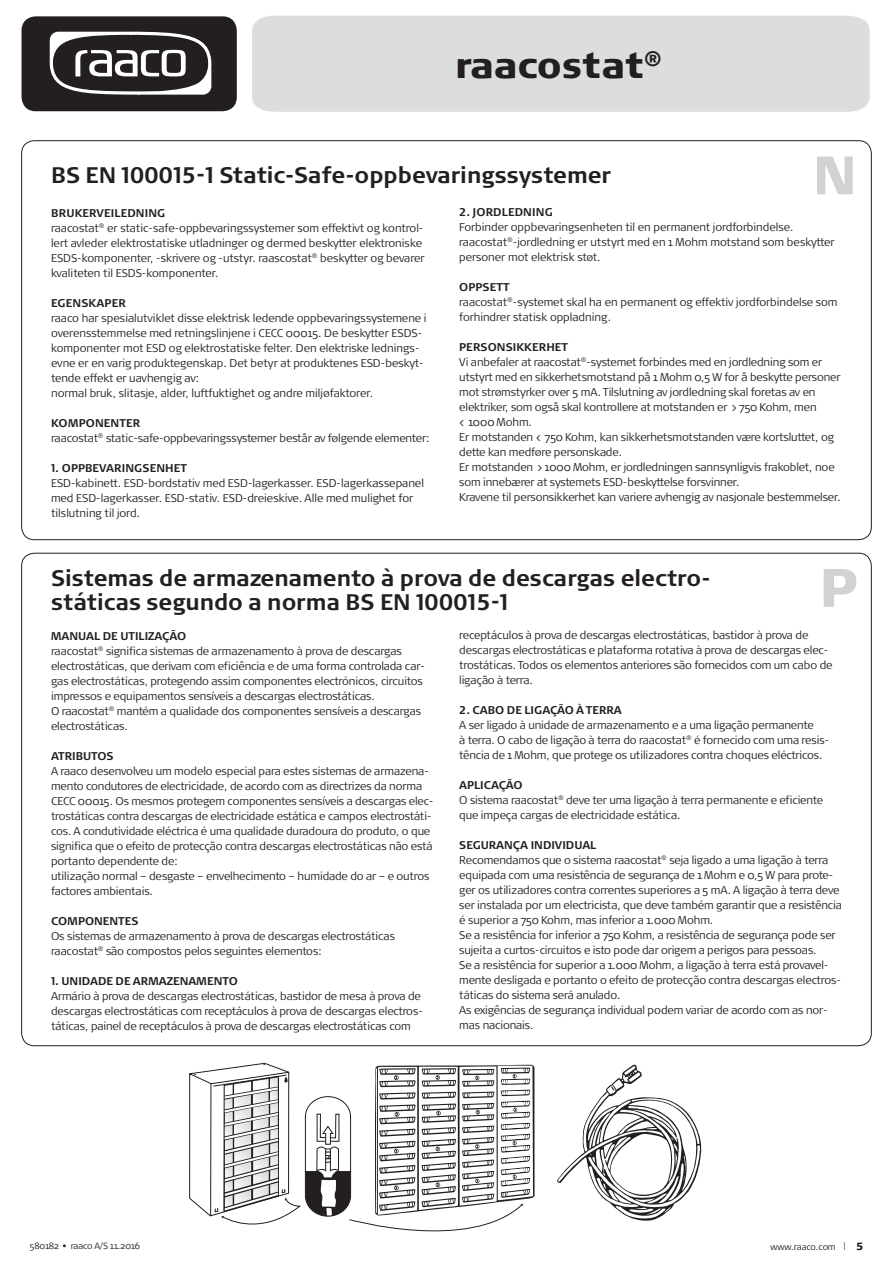
<style>
.page{position:relative;width:893px;height:1263px;background:#fff}
.page>*{position:absolute;margin:0;border:0;box-sizing:border-box;transform-origin:0 0}
.t1{font:900 54px "Signa OT";color:#d1d2d4}
.t2{font:900 36px "Signa OT";letter-spacing:-.01em;color:#231f20}
.t3{font:700 22.5px/24px "Signa OT";color:#231f20}
.t4{font:300 11.25px/15px "Signa OT";letter-spacing:-.01em;color:#231f20}
.t5{font:700 11.25px "Signa OT";letter-spacing:.005em;color:#231f20}
.t6{font:300 9px "Signa OT";letter-spacing:-.02em;color:#231f20}
.s1{font-weight:700}
.s2{font-weight:900;font-size:10.5px}
</style>
<div class="page">
<svg style="left:189px;top:1063px;width:345px;height:168px"></svg>
<svg style="left:557px;top:1064px;width:144px;height:157px"></svg>
<div style="left:22px;top:16px;width:215px;height:95px;background:#231f20;border-radius:14px"></div>
<div style="left:252px;top:16px;width:618px;height:96px;background:#dcdddf"></div>
<svg style="left:50px;top:32px;width:161px;height:63px"></svg>
<h2 class="t2" style="left:455px;top:42px;width:208px">raacostat<sup>®</sup></h2>
<h3 class="t3" style="left:51px;top:163px;width:562px">BS EN 100015-1 STATIC-SAFE-OPPBEVARINGSSYSTEMER</h3>
<h1 class="t1" style="left:812px;top:141px;width:46px">n</h1>
<p class="t4" style="left:51px;top:205px;width:375px"><span class="s1">BRUKERVEILEDNING<br></span>raacostat<sup>®</sup> er static-safe-oppbevaringssystemer som effektivt og kontrol&shy;lert avleder elektrostatiske utladninger og dermed beskytter elektroniske ESDS-komponenter, -skrivere og -utstyr. raascostat<sup>®</sup> beskytter og bevarer kvaliteten til ESDS-komponenter.</p>
<p class="t5" style="left:51px;top:296px;width:69px">EGENSKAPER</p>
<p class="t4" style="left:51px;top:310px;width:377px">raaco har spesialutviklet disse elektrisk ledende oppbevaringssystemene i overensstemmelse med retningslinjene i CECC 00015. De beskytter ESDS&shy;komponenter mot ESD og elektrostatiske felter. Den elektriske lednings&shy;evne er en varig produktegenskap. Det betyr at produktenes ESD-beskyt&shy;tende effekt er uavhengig av:<br>normal bruk, slitasje, alder, luftfuktighet og andre miljøfaktorer.</p>
<p class="t4" style="left:51px;top:415px;width:380px"><span class="s1">KOMPONENTER<br></span>raacostat<sup>®</sup> static-safe-oppbevaringssystemer består av følgende elementer:</p>
<p class="t5" style="left:51px;top:461px;width:92px">1. OPPBEVARI NGSE</p>
<p class="t5" style="left:156px;top:461px;width:32px">NHET</p>
<p class="t4" style="left:51px;top:475px;width:374px">ESD-kabinett. ESD-bordstativ med ESD-lagerkasser. ESD-lagerkassepanel med ESD-lagerkasser. ESD-stativ. ESD-dreieskive. Alle med mulighet for tilslutning til jord.</p>
<p class="t5" style="left:459px;top:205px;width:93px">2. JORDLEDNING</p>
<p class="t4" style="left:459px;top:219px;width:377px">Forbinder oppbevaringsenheten til en permanent jordforbindelse. raacostat<sup>®</sup>-jordledning er utstyrt med en 1 Mohm motstand som beskytter personer mot elektrisk støt.</p>
<p class="t4" style="left:459px;top:280px;width:380px"><span class="s1">OPPSETT<br></span>raacostat<sup>®</sup>-systemet skal ha en permanent og effektiv jordforbindelse som forhindrer statisk oppladning.</p>
<p class="t5" style="left:459px;top:340px;width:8px">PERS</p>
<p class="t4" style="left:459px;top:340px;width:383px;text-indent:28px"><span class="s1">ONSI KKERHET<br></span>Vi anbefaler at raacostat<sup>®</sup>-systemet forbindes med en jordledning som er utstyrt med en sikkerhetsmotstand på 1 Mohm 0,5 W for å beskytte personer mot strømstyrker over 5 mA. Tilslutning av jordledning skal foretas av en elektriker, som også skal kontrollere at motstanden er &gt; 750 Kohm, men<br>&lt; 1000 Mohm.<br>Er motstanden &lt; 750 Kohm, kan sikkerhetsmotstanden være kortsluttet, og dette kan medføre personskade.<br>Er motstanden &gt; 1000 Mohm, er jordledningen sannsynligvis frakoblet, noe som innebærer at systemets ESD-beskyttelse forsvinner.<br>Kravene til personsikkerhet kan variere avhengig av nasjonale bestemmelser.</p>
<h3 class="t3" style="left:51px;top:566px;width:661px">SISTEMAS DE ARMAZENAMENTO À PROVA DE DESCARGAS ELECTRO-<br>STÁTICAS SEGUNDO A NORMA BS EN 100015-1</h3>
<h1 class="t1" style="left:819px;top:554px;width:40px">p</h1>
<p class="t4" style="left:51px;top:628px;width:375px;text-indent:27px"><span class="s1">UAL DE UTILIZAÇÃO<br></span>raacostat<sup>®</sup> significa sistemas de armazenamento à prova de descargas electrostáticas, que derivam com eficiência e de uma forma controlada car&shy;gas electrostáticas, protegendo assim componentes electrónicos, circuitos impressos e equipamentos sensíveis a descargas electrostáticas.<br>O raacostat<sup>®</sup> mantém a qualidade dos componentes sensíveis a descargas electrostáticas.</p>
<p class="t5" style="left:51px;top:749px;width:21px">ATRIBU</p>
<p class="t5" style="left:91px;top:749px;width:23px">TOS</p>
<p class="t4" style="left:51px;top:763px;width:384px">A raaco desenvolveu um modelo especial para estes sistemas de armazena&shy;mento condutores de electricidade, de acordo com as directrizes da norma CECC 00015. Os mesmos protegem componentes sensíveis a descargas elec&shy;trostáticas contra descargas de electricidade estática e campos electrostáti&shy;cos. A condutividade eléctrica é uma qualidade duradoura do produto, o que significa que o efeito de protecção contra descargas electrostáticas não está portanto dependente de:<br>utilização normal – desgaste – envelhecimento – humidade do ar – e outros factores ambientais.</p>
<p class="t5" style="left:51px;top:914px;width:81px">COMPONENTES</p>
<p class="t4" style="left:51px;top:928px;width:346px">Os sistemas de armazenamento à prova de descargas electrostáticas raacostat<sup>®</sup> são compostos pelos seguintes elementos:</p>
<p class="t5" style="left:51px;top:974px;width:188px">1. UNIDADE DE ARMAZENAMENTO</p>
<p class="t4" style="left:51px;top:988px;width:373px">Armário à prova de descargas electrostáticas, bastidor de mesa à prova de descargas electrostáticas com receptáculos à prova de descargas electros&shy;táticas, painel de receptáculos à prova de descargas electrostáticas com</p>
<p class="t5" style="left:51px;top:629px;width:10px">MAN</p>
<p class="t4" style="left:459px;top:628px;width:375px">receptáculos à prova de descargas electrostáticas, bastidor à prova de descargas electrostáticas e plataforma rotativa à prova de descargas elec&shy;trostáticas. Todos os elementos anteriores são fornecidos com um cabo de ligação à terra.</p>
<p class="t5" style="left:459px;top:703px;width:142px">2. CABO DE LIGAÇÃO À TERR</p>
<p class="t5" style="left:614px;top:703px;width:9px">A</p>
<p class="t4" style="left:459px;top:718px;width:372px">A ser ligado à unidade de armazenamento e a uma ligação permanente<br>à terra. O cabo de ligação à terra do raacostat<sup>®</sup> é fornecido com uma resis&shy;tência de 1 Mohm, que protege os utilizadores contra choques eléctricos.</p>
<p class="t4" style="left:459px;top:778px;width:365px"><span class="s1">APLICAÇÃO<br></span>O sistema raacostat<sup>®</sup> deve ter uma ligação à terra permanente e eficiente que impeça cargas de electricidade estática.</p>
<p class="t5" style="left:459px;top:838px;width:16px">SEGUR</p>
<p class="t4" style="left:459px;top:838px;width:384px;text-indent:37px"><span class="s1">ANÇA I NDIVIDUAL<br></span>Recomendamos que o sistema raacostat<sup>®</sup> seja ligado a uma ligação à terra equipada com uma resistência de segurança de 1 Mohm e 0,5 W para prote&shy;ger os utilizadores contra correntes superiores a 5 mA. A ligação à terra deve ser instalada por um electricista, que deve também garantir que a resistência é superior a 750 Kohm, mas inferior a 1.000 Mohm.<br>Se a resistência for inferior a 750 Kohm, a resistência de segurança pode ser sujeita a curtos-circuitos e isto pode dar origem a perigos para pessoas.<br>Se a resistência for superior a 1.000 Mohm, a ligação à terra está provavel&shy;mente desligada e portanto o efeito de protecção contra descargas electros&shy;táticas do sistema será anulado.<br>As exigências de segurança individual podem variar de acordo com as nor&shy;mas nacionais.</p>
<p class="t6" style="left:30px;top:1241px;width:112px">580182 • raaco A/S 11.2016</p>
<p class="t6" style="left:770px;top:1242px;width:94px">www.raaco.com | <span class="s2">5</span></p>
</div>
